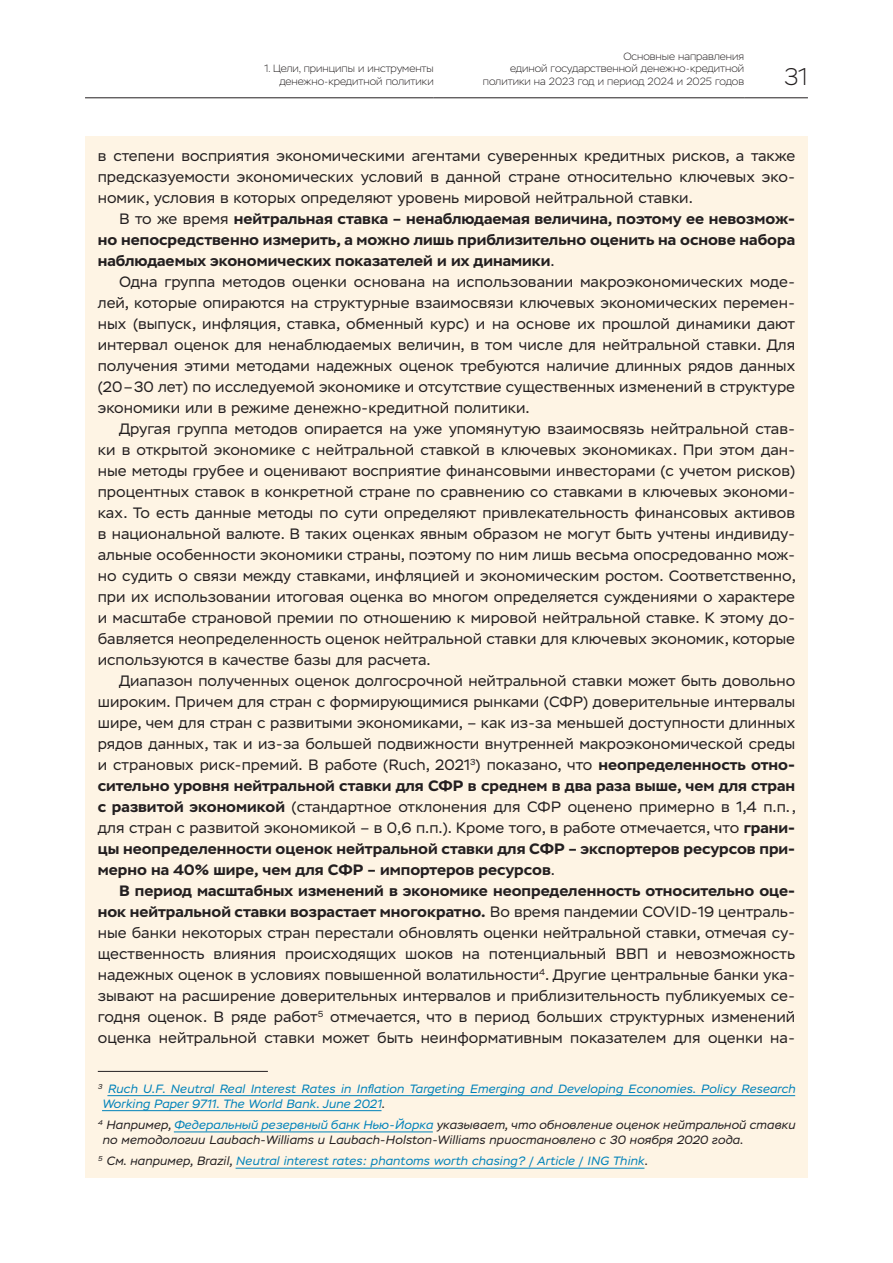
<style>
.page{position:relative;width:893px;height:1263px;background:#fff}
.page>*{position:absolute;margin:0;border:0;box-sizing:border-box;transform-origin:0 0}
.t1{font:200 24px "Stem";color:#231f20}
.текст-box{font:15px/21px "Stem Text";color:#231f20;text-align:justify}
.текст-box-2{font:700 15px/21px "Stem Text";color:#231f20;text-align:justify}
.Сноска-box{font:italic 12px/15px "Stem Text";color:#0082ba}
.Сноска-box-2{font:italic 12px/15px "Stem Text";color:#231f20}
.t2{font:200 10.5px/12.6px "Stem";color:#231f20;text-align:right}
.s1{font-weight:400}
.s2{font-weight:700}
.s3{color:#231f20}
.s4{color:#0082ba}
</style>
<div class="page">
<hr style="left:85px;top:98px;width:349px;height:1px;background:#231f20">
<hr style="left:434px;top:98px;width:310px;height:1px;background:#231f20">
<hr style="left:744px;top:98px;width:64px;height:1px;background:#231f20">
<div style="left:85px;top:136px;width:723px;height:1042px;background:#fef4e4"></div>
<hr style="left:98px;top:1071px;width:170px;height:1px;background:#231f20">
<hr style="left:107px;top:1095px;width:688px;height:1px;background:#0082ba">
<hr style="left:102px;top:1110px;width:279px;height:1px;background:#0082ba">
<hr style="left:174px;top:1132px;width:259px;height:1px;background:#0082ba">
<hr style="left:236px;top:1168px;width:408px;height:1px;background:#0082ba">
<p class="t2" style="left:264px;top:63px;width:171px">1. Цели, принципы и инструменты денежно-кредитной политики</p>
<p class="t2" style="left:483px;top:50px;width:263px">Основные направления<br>единой государственной денежно-кредитной политики на 2023 год и период 2024 и 2025 годов</p>
<h1 class="t1" style="left:784px;top:63px;width:25px">31</h1>
<p class="текст-box" style="left:98px;top:145px;width:699px;text-align:left">в степени восприятия экономическими агентами суверенных кредитных рисков, а также предсказуемости экономических условий в данной стране относительно ключевых эко&shy;номик, условия в которых определяют уровень мировой нейтральной ставки.</p>
<p class="текст-box-2" style="left:98px;top:208px;width:699px;text-indent:21px"><span class="s1">В то же время</span> нейтральная ставка – ненаблюдаемая величина, поэтому ее невозмож&shy;но непосредственно измерить, а можно лишь приблизительно оценить на основе набора наблюдаемых экономических показателей и их динамики<span class="s1">.</span></p>
<p class="текст-box" style="left:98px;top:271px;width:699px;text-indent:21px">Одна группа методов оценки основана на использовании макроэкономических моде&shy;лей, которые опираются на структурные взаимосвязи ключевых экономических перемен&shy;ных (выпуск, инфляция, ставка, обменный курс) и на основе их прошлой динамики дают интервал оценок для ненаблюдаемых величин, в том числе для нейтральной ставки. Для получения этими методами надежных оценок требуются наличие длинных рядов данных (20–30 лет) по исследуемой экономике и отсутствие существенных изменений в структуре экономики или в режиме денежно-кредитной политики.</p>
<p class="текст-box" style="left:98px;top:418px;width:700px;text-indent:21px">Другая группа методов опирается на уже упомянутую взаимосвязь нейтральной став&shy;ки в открытой экономике с нейтральной ставкой в ключевых экономиках. При этом дан&shy;ные методы грубее и оценивают восприятие финансовыми инвесторами (с учетом рисков) процентных ставок в конкретной стране по сравнению со ставками в ключевых экономи&shy;ках. То есть данные методы по сути определяют привлекательность финансовых активов в национальной валюте. В таких оценках явным образом не могут быть учтены индивиду&shy;альные особенности экономики страны, поэтому по ним лишь весьма опосредованно мож&shy;но судить о связи между ставками, инфляцией и экономическим ростом. Соответственно, при их использовании итоговая оценка во многом определяется суждениями о характере и масштабе страновой премии по отношению к мировой нейтральной ставке. К этому до&shy;бавляется неопределенность оценок нейтральной ставки для ключевых экономик, которые используются в качестве базы для расчета.</p>
<p class="текст-box" style="left:98px;top:670px;width:700px;text-indent:21px">Диапазон полученных оценок долгосрочной нейтральной ставки может быть довольно широким. Причем для стран с формирующимися рынками (СФР) доверительные интервалы шире, чем для стран с развитыми экономиками, – как из‑за меньшей доступности длинных рядов данных, так и из‑за большей подвижности внутренней макроэкономической среды и страновых риск-премий. В работе (Ruch, 2021<sup>3</sup>) показано, что <span class="s2">неопределенность отно&shy;сительно уровня нейтральной ставки для СФР в среднем в два раза выше, чем для стран с развитой экономикой</span> (стандартное отклонения для СФР оценено примерно в 1,4 п.п., для стран с развитой экономикой – в 0,6 п.п.). Кроме того, в работе отмечается, что <span class="s2">грани&shy;цы неопределенности оценок нейтральной ставки для СФР – экспортеров ресурсов при&shy;мерно на 40% шире, чем для СФР – импортеров ресурсов</span>.</p>
<p class="текст-box" style="left:98px;top:880px;width:699px;text-indent:21px"><span class="s2">В период масштабных изменений в экономике неопределенность относительно оце&shy;нок нейтральной ставки возрастает многократно.</span> Во время пандемии COVID-19 централь&shy;ные банки некоторых стран перестали обновлять оценки нейтральной ставки, отмечая су&shy;щественность влияния происходящих шоков на потенциальный ВВП и невозможность надежных оценок в условиях повышенной волатильности<sup>4</sup>. Другие центральные банки ука&shy;зывают на расширение доверительных интервалов и приблизительность публикуемых се&shy;годня оценок. В ряде работ<sup>5</sup> отмечается, что в период больших структурных изменений оценка нейтральной ставки может быть неинформативным показателем для оценки на-</p>
<p class="Сноска-box" style="left:102px;top:1081px;width:695px;text-indent:-4px"><sup>3</sup> Ruch U.F. Neutral Real Interest Rates in Inflation Targeting Emerging and Developing Economies. Policy Research<br>Working Paper 9711. The World Bank. June 2021<span class="s3">.</span></p>
<p class="Сноска-box-2" style="left:102px;top:1117px;width:695px;text-indent:-4px"><sup>4</sup> Например, <span class="s4">Федеральный резервный банк Нью-Йорка</span> указывает, что обновление оценок нейтральной ставки по методологии Laubach-Williams и Laubach-Holston-Williams приостановлено с 30 ноября 2020 года.</p>
<p class="Сноска-box" style="left:98px;top:1154px;width:551px"><sup>5</sup> <span class="s3">См. например, Brazil,</span> Neutral interest rates: phantoms worth chasing? / Article / ING Think<span class="s3">.</span></p>
</div>
